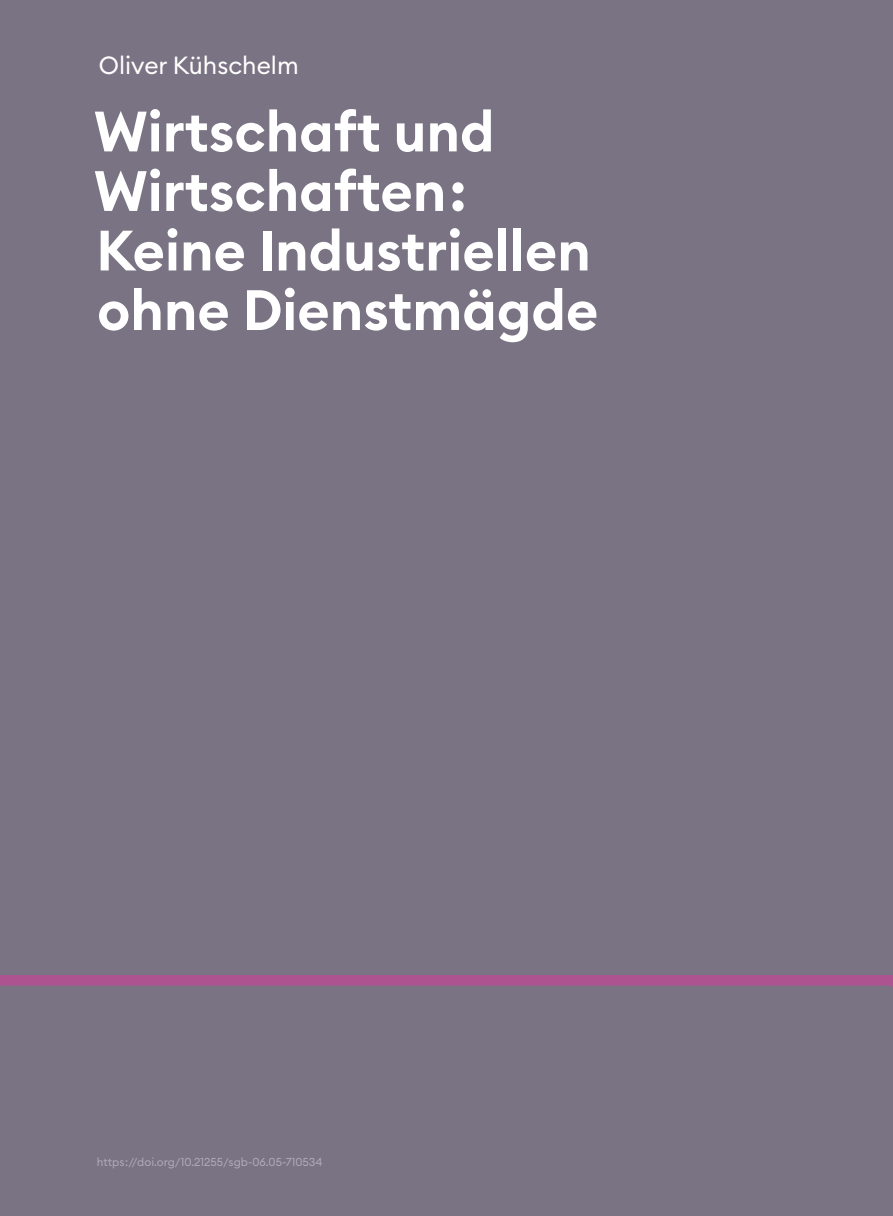
<style>
.page{position:relative;width:893px;height:1216px;background:#fff}
.page>*{position:absolute;margin:0;border:0;box-sizing:border-box;transform-origin:0 0}
.Kapitel_Titel_1{font:600 56px/59.5px "Euclid Circular B";color:#fff}
.Kapitel_Autoren{font:24.5px "Euclid Circular B";color:#fff}
.DOI{font:11.38px "Euclid Circular B";color:#b0aab8}
</style>
<div class="page">
<div style="left:0;top:0;width:893px;height:1215px;background:#7a7383"></div>
<svg style="left:0;top:975px;width:893px;height:12px;background:#a6578e"></svg>
<p class="Kapitel_Autoren" style="left:99px;top:49px;width:201px">Oliver Kühschelm</p>
<h1 class="Kapitel_Titel_1" style="left:94px;top:102px;width:506px">Wirtschaft und<br>Wirtschaften:<br>Keine Industriellen ohne Dienstmägde</h1>
<p class="DOI" style="left:97px;top:1154px;width:227px">https://doi.org/10.21255/sgb-06.05-710534</p>
</div>
